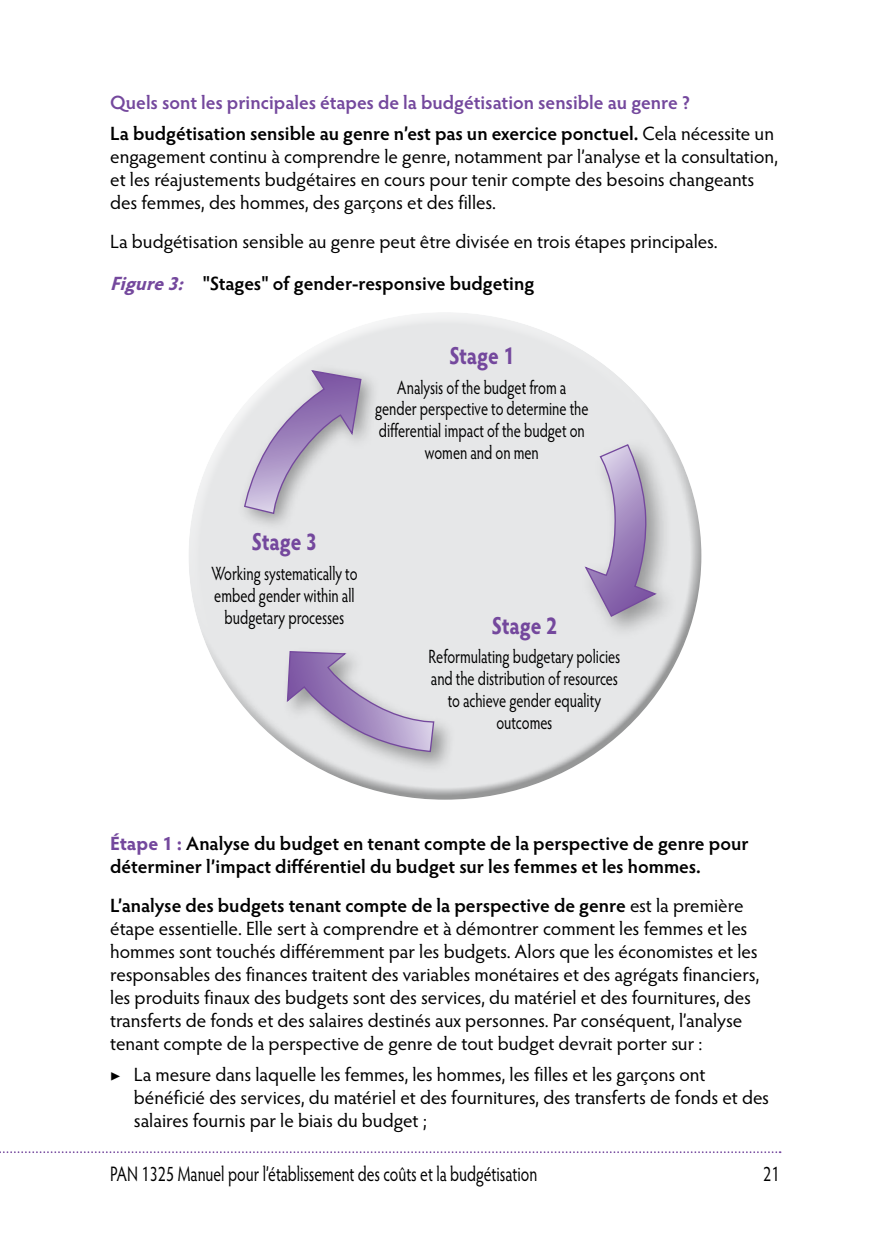
<style>
.page{position:relative;width:882px;height:1260px;background:#fff}
.page>*{position:absolute;margin:0;border:0;box-sizing:border-box;transform-origin:0 0}
.t1{font:700 24.5px "Hypatia Sans Pro";letter-spacing:-.01em;color:#74489d;scale:.85 1}
.t2{font:21px "Hypatia Sans Pro";color:#000;scale:.75 1}
.t3{font:19.25px/23.1px "Hypatia Sans Pro";letter-spacing:-.005em;color:#000}
.t4{font:19.25px/21.9px "Hypatia Sans Pro";letter-spacing:-.005em;color:#000;text-align:center;scale:.75 1}
.t5{font:600 19.25px/23.1px "Hypatia Sans Pro";color:#000}
.t6{font:600 19.25px/31px "Hypatia Sans Pro";color:#74489d}
.s1{color:#000}
.s2{font-weight:400;color:#000}
.s3{font-weight:700;font-style:italic;color:#74489d}
.s4{font-weight:700;color:#74489d}
.s5{font-weight:600}
</style>
<div class="page">
<svg style="left:0;top:1151px;width:781px;height:2px"></svg>
<div style="left:185px;top:309px;width:491px;height:362px;background:#fff;opacity:.75"></div>
<div style="left:198px;top:394px;width:505px;height:407px;background:#000;opacity:.35"></div>
<div style="left:237px;top:363px;width:143px;height:169px;background:#000;opacity:.35"></div>
<svg style="left:243px;top:369px;width:119px;height:146px"></svg>
<div style="left:282px;top:646px;width:175px;height:129px;background:#000;opacity:.35"></div>
<svg style="left:286px;top:650px;width:149px;height:103px"></svg>
<div style="left:578px;top:437px;width:102px;height:205px;background:#000;opacity:.35"></div>
<svg style="left:583px;top:443px;width:75px;height:175px"></svg>
<p class="t6" style="left:110px;top:86px;width:665px">Quels sont les principales étapes de la budgétisation sensible au genre ?<br><span class="s1">La budgétisation sensible au genre n’est pas un exercice ponctuel.</span> <span class="s2">Cela nécessite un</span></p>
<p class="t3" style="left:110px;top:144px;width:669px">engagement continu à comprendre le genre, notamment par l’analyse et la consultation, et les réajustements budgétaires en cours pour tenir compte des besoins changeants des femmes, des hommes, des garçons et des filles.</p>
<p class="t3" style="left:110px;top:229px;width:609px">La budgétisation sensible au genre peut être divisée en trois étapes principales.</p>
<p class="t5" style="left:110px;top:272px;width:426px"><span class="s3">Figure3:</span> "Stages" of gender-responsive budgeting</p>
<p class="t1" style="left:449px;top:338px;width:79px">Stage 1</p>
<p class="t4" style="left:375px;top:375px;width:286px">Analysis of the budget from a gender perspective to determine the differential impact of the budget on women and on men</p>
<p class="t1" style="left:252px;top:524px;width:79px">Stage 3</p>
<p class="t4" style="left:211px;top:562px;width:196px">Working systematically to embed gender within all budgetary processes</p>
<p class="t1" style="left:492px;top:608px;width:79px">Stage 2</p>
<p class="t4" style="left:429px;top:645px;width:257px">Reformulating budgetary policies and the distribution of resources to achieve gender equality outcomes</p>
<p class="t5" style="left:110px;top:831px;width:640px"><span class="s4">Étape 1 :</span> Analyse du budget en tenant compte de la perspective de genre pour déterminer l’impact différentiel du budget sur les femmes et les hommes.</p>
<p class="t3" style="left:110px;top:893px;width:651px"><span class="s5">L’analyse des budgets tenant compte de la perspective de genre</span> est la première étape essentielle. Elle sert à comprendre et à démontrer comment les femmes et les hommes sont touchés différemment par les budgets. Alors que les économistes et les responsables des finances traitent des variables monétaires et des agrégats financiers, les produits finaux des budgets sont des services, du matériel et des fournitures, des transferts de fonds et des salaires destinés aux personnes. Par conséquent, l’analyse tenant compte de la perspective de genre de tout budget devrait porter sur :</p>
<p class="t3" style="left:134px;top:1062px;width:637px;text-indent:-24px">▶ La mesure dans laquelle les femmes, les hommes, les filles et les garçons ont bénéficié des services, du matériel et des fournitures, des transferts de fonds et des salaires fournis par le biais du budget ;</p>
<p class="t2" style="left:110px;top:1160px;width:571px">PAN 1325 Manuel pour l’établissement des coûts et la budgétisation</p>
<p class="t2" style="left:763px;top:1160px;width:23px">21</p>
</div>
